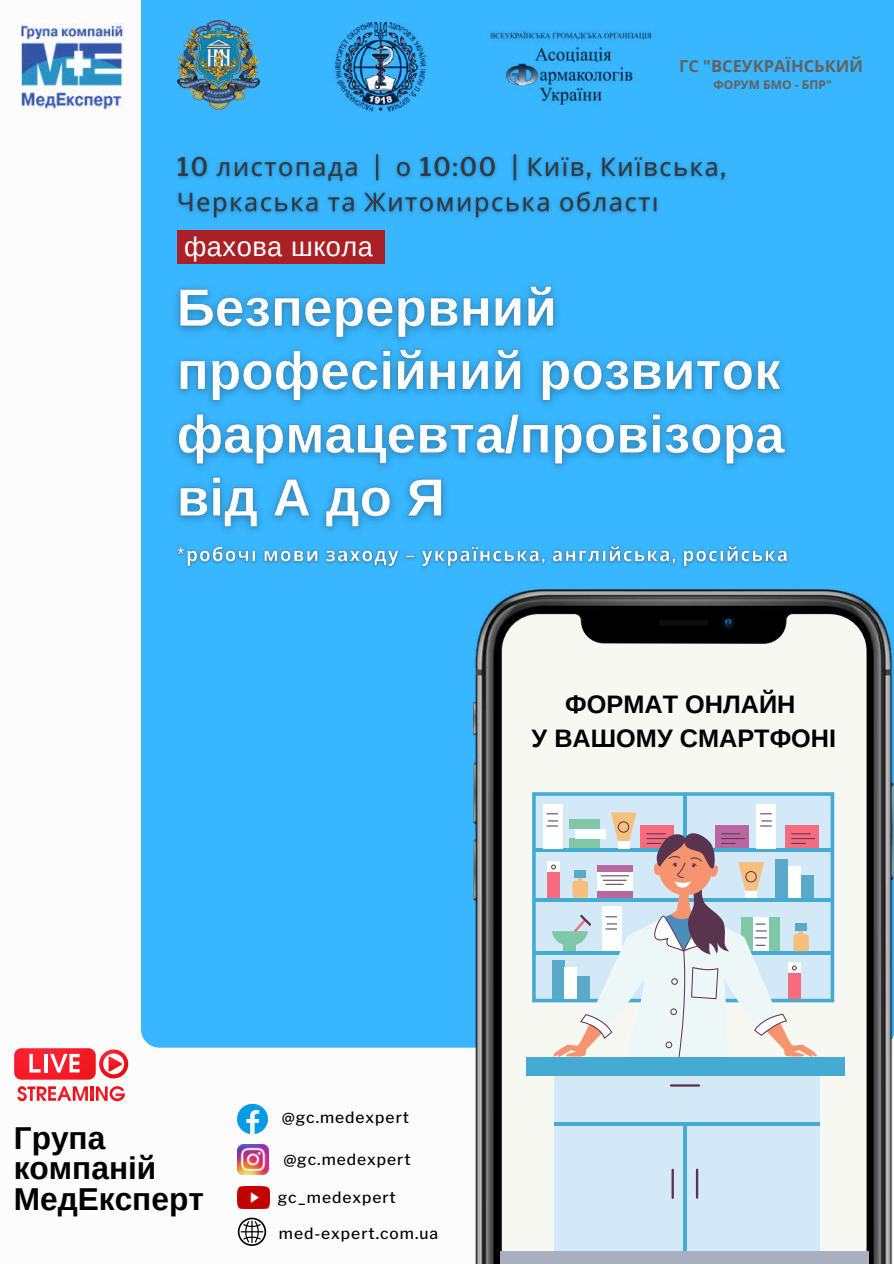
<style>
.page{position:relative;width:894px;height:1264px;background:#fff}
.page>*{position:absolute;margin:0;border:0;box-sizing:border-box;transform-origin:0 0}
.t1{font:700 31.65px/30.5px "Arimo";color:#000}
.t2{font:27.15px "Arimo";letter-spacing:.02em;color:#fff}
.t3{font:700 25.2px/35px "Arimo";color:#000;text-align:center}
.t4{font:700 25.2px "Noto Sans";color:#000}
.t5{font:700 16.5px "Open Sans";color:#646161}
.t6{font:500 15.6px "Libre Franklin";letter-spacing:.065em;color:#000}
.t7{font:700 12px "Open Sans";color:#646161}
</style>
<div class="page">
<img style="left:238px;top:1186px;width:31px;height:22px">
<svg style="left:238px;top:1217px;width:28px;height:28px"></svg>
<img style="left:238px;top:1144px;width:30px;height:30px">
<svg style="left:237px;top:1103px;width:31px;height:31px"></svg>
<div style="left:141px;top:0;width:752px;height:1047px;background:#38b6ff"></div>
<img style="left:177px;top:20px;width:83px;height:89px">
<img style="left:21px;top:23px;width:103px;height:89px">
<img style="left:459px;top:23px;width:208px;height:86px">
<img style="left:473px;top:590px;width:420px;height:673px">
<div style="left:502px;top:614px;width:364px;height:636px;background:#f8f8f3"></div>
<svg style="left:532px;top:792px;width:302px;height:210px;background:#b2d9ee"></svg>
<hr style="left:683px;top:794px;width:3px;height:206px;background:#46abd3">
<hr style="left:534px;top:848px;width:298px;height:3px;background:#46abd3">
<svg style="left:534px;top:897px;width:298px;height:4px"></svg>
<hr style="left:534px;top:951px;width:298px;height:3px;background:#46abd3">
<div style="left:542px;top:803px;width:20px;height:45px;background:#feffff"></div>
<div style="left:756px;top:803px;width:20px;height:45px;background:#feffff"></div>
<svg style="left:546px;top:812px;width:272px;height:244px"></svg>
<div style="left:554px;top:1071px;width:266px;height:179px;background:#d4e9f8"></div>
<hr style="left:554px;top:1122px;width:266px;height:4px;background:#46abd3">
<hr style="left:683px;top:1124px;width:3px;height:126px;background:#46abd3">
<hr style="left:669px;top:1084px;width:30px;height:2px;background:#5a344f">
<hr style="left:695px;top:1168px;width:3px;height:30px;background:#5a344f">
<hr style="left:671px;top:1168px;width:2px;height:30px;background:#5a344f">
<div style="left:526px;top:1056px;width:318px;height:19px;background:#46abd3"></div>
<div style="left:500px;top:1250px;width:368px;height:13px;background:#a9afbf"></div>
<div style="left:177px;top:230px;width:208px;height:33px;background:#ab2025"></div>
<svg style="left:17px;top:1086px;width:71px;height:15px"></svg>
<svg style="left:96px;top:1086px;width:29px;height:15px"></svg>
<svg style="left:14px;top:1048px;width:82px;height:31px;background:#f5222e"></svg>
<svg style="left:29px;top:1053px;width:12px;height:19px"></svg>
<hr style="left:44px;top:1053px;width:4px;height:19px;background:#fff">
<svg style="left:50px;top:1053px;width:30px;height:19px"></svg>
<svg style="left:99px;top:1049px;width:29px;height:29px"></svg>
<img style="left:321px;top:23px;width:118px;height:89px">
<img style="left:171px;top:144px;width:562px;height:81px">
<img style="left:164px;top:265px;width:635px;height:277px">
<img style="left:173px;top:538px;width:619px;height:33px">
<h2 class="t2" style="left:184px;top:231px;width:190px">фахова школа</h2>
<p class="t5" style="left:679px;top:55px;width:185px">ГС "ВСЕУКРАЇНСЬКИЙ</p>
<p class="t7" style="left:713px;top:77px;width:120px">ФОРУМ БМО - БПР"</p>
<h3 class="t3" style="left:531px;top:686px;width:306px">ФОРМАТ ОНЛАЙН<br>У ВАШОМУ СМАРТФОНІ</h3>
<h3 class="t4" style="left:780px;top:685px;width:21px">Н</h3>
<h3 class="t4" style="left:587px;top:720px;width:29px">Ш</h3>
<h1 class="t1" style="left:14px;top:1122px;width:191px">Група компаній<br>МедЕксперт</h1>
<p class="t6" style="left:282px;top:1107px;width:129px">@gc.medexpert</p>
<p class="t6" style="left:283px;top:1150px;width:129px">@gc.medexpert</p>
<p class="t6" style="left:278px;top:1187px;width:119px">gc_medexpert</p>
<p class="t6" style="left:279px;top:1223px;width:161px">med-expert.com.ua</p>
</div>
